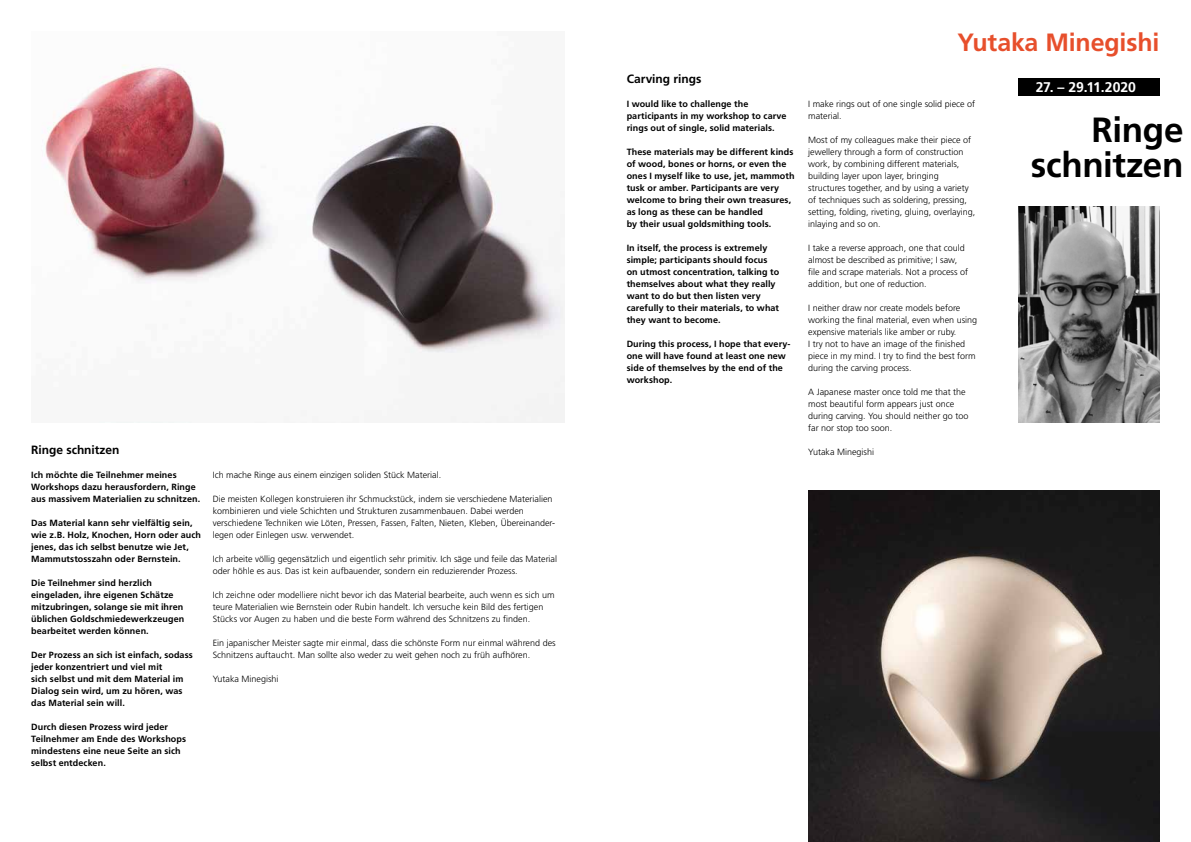
<style>
.page{position:relative;width:1191px;height:842px;background:#fff}
.page>*{position:absolute;margin:0;border:0;box-sizing:border-box;transform-origin:0 0}
.t1{font:700 35px/35px "Frutiger";letter-spacing:-.01em;color:#000;text-align:right}
.t2{font:700 25px "Frutiger";letter-spacing:-.01em;color:#e74f2c}
.t3{font:700 14px "Frutiger";letter-spacing:-.005em;color:#fff}
.t4{font:700 12px "Frutiger";letter-spacing:-.005em;color:#000}
.t5{font:300 9px/12px "Frutiger";color:#000}
.t6{font:700 9px/12px "Frutiger";letter-spacing:.01em;color:#000}
</style>
<div class="page">
<img style="left:45px;top:65px;width:519px;height:357px">
<img style="left:1018px;top:207px;width:141px;height:215px">
<div style="left:1018px;top:79px;width:141px;height:17px;background:#000"></div>
<img style="left:808px;top:490px;width:351px;height:352px">
<h3 class="t4" style="left:31px;top:443px;width:90px">Ringe schnitzen</h3>
<p class="t6" style="left:31px;top:469px;width:171px">Ich möchte die Teilnehmer meines<br>Workshops dazu herausfordern, Ringe aus massivem Materialien zu schnitzen.</p>
<p class="t6" style="left:31px;top:517px;width:171px">Das Material kann sehr vielfältig sein, wie z.B. Holz, Knochen, Horn oder auch jenes, das ich selbst benutze wie Jet, Mammutstosszahn oder Bernstein.</p>
<p class="t6" style="left:31px;top:577px;width:155px">Die Teilnehmer sind herzlich eingeladen, ihre eigenen Schätze mitzubringen, solange sie mit ihren üblichen Goldschmiedewerkzeugen bearbeitet werden können.</p>
<p class="t6" style="left:31px;top:649px;width:163px">Der Prozess an sich ist einfach, sodass jeder konzentriert und viel mit<br>sich selbst und mit dem Material im<br>Dialog sein wird, um zu hören, was das Material sein will.</p>
<p class="t6" style="left:31px;top:721px;width:156px">Durch diesen Prozess wird jeder<br>Teilnehmer am Ende des Workshops mindestens eine neue Seite an sich selbst entdecken.</p>
<p class="t5" style="left:213px;top:469px;width:230px">Ich mache Ringe aus einem einzigen soliden Stück Material.</p>
<p class="t5" style="left:213px;top:493px;width:343px">Die meisten Kollegen konstruieren ihr Schmuckstück, indem sie verschiedene Materialien kombinieren und viele Schichten und Strukturen zusammenbauen. Dabei werden verschiedene Techniken wie Löten, Pressen, Fassen, Falten, Nieten, Kleben, Übereinander&shy;legen oder Einlegen usw. verwendet.</p>
<p class="t5" style="left:213px;top:553px;width:346px">Ich arbeite völlig gegensätzlich und eigentlich sehr primitiv. Ich säge und feile das Material oder höhle es aus. Das ist kein aufbauender, sondern ein reduzierender Prozess.</p>
<p class="t5" style="left:213px;top:589px;width:343px">Ich zeichne oder modelliere nicht bevor ich das Material bearbeite, auch wenn es sich um teure Materialien wie Bernstein oder Rubin handelt. Ich versuche kein Bild des fertigen<br>Stücks vor Augen zu haben und die beste Form während des Schnitzens zu finden.</p>
<p class="t5" style="left:213px;top:637px;width:344px">Ein japanischer Meister sagte mir einmal, dass die schönste Form nur einmal während des<br>Schnitzens auftaucht. Man sollte also weder zu weit gehen noch zu früh aufhören.</p>
<p class="t5" style="left:213px;top:673px;width:67px">Yutaka Minegishi</p>
<h3 class="t4" style="left:626px;top:72px;width:76px">Carving rings</h3>
<p class="t6" style="left:626px;top:98px;width:161px">I would like to challenge the participants in my workshop to carve rings out of single, solid materials.</p>
<p class="t6" style="left:626px;top:146px;width:169px">These materials may be different kinds of wood, bones or horns, or even the ones I myself like to use, jet, mammoth tusk or amber. Participants are very welcome to bring their own treasures, as long as these can be handled<br>by their usual goldsmithing tools.</p>
<p class="t6" style="left:626px;top:242px;width:154px">In itself, the process is extremely simple; participants should focus on utmost concentration, talking to themselves about what they really want to do but then listen very carefully to their materials, to what they want to become.</p>
<p class="t6" style="left:626px;top:338px;width:165px">During this process, I hope that every&shy;one will have found at least one new side of themselves by the end of the workshop.</p>
<h2 class="t2" style="left:957px;top:27px;width:203px">Yutaka Minegishi</h2>
<h3 class="t3" style="left:1035px;top:79px;width:102px">27. – 29.11.2020</h3>
<p class="t5" style="left:808px;top:98px;width:169px">I make rings out of one single solid piece of material.</p>
<p class="t5" style="left:808px;top:134px;width:169px">Most of my colleagues make their piece of jewellery through a form of construction work, by combining different materials, building layer upon layer, bringing structures together, and by using a variety of techniques such as soldering, pressing, setting, folding, riveting, gluing, overlaying, inlaying and so on.</p>
<p class="t5" style="left:808px;top:242px;width:161px">I take a reverse approach, one that could almost be described as primitive; I saw, file and scrape materials. Not a process of addition, but one of reduction.</p>
<p class="t5" style="left:808px;top:302px;width:171px">I neither draw nor create models before working the final material, even when using expensive materials like amber or ruby.<br>I try not to have an image of the finished piece in my mind. I try to find the best form during the carving process.</p>
<p class="t5" style="left:808px;top:386px;width:162px">A Japanese master once told me that the most beautiful form appears just once during carving. You should neither go too far nor stop too soon.</p>
<p class="t5" style="left:808px;top:446px;width:67px">Yutaka Minegishi</p>
<h1 class="t1" style="left:1030px;top:112px;width:154px">Ringe schnitzen</h1>
</div>
